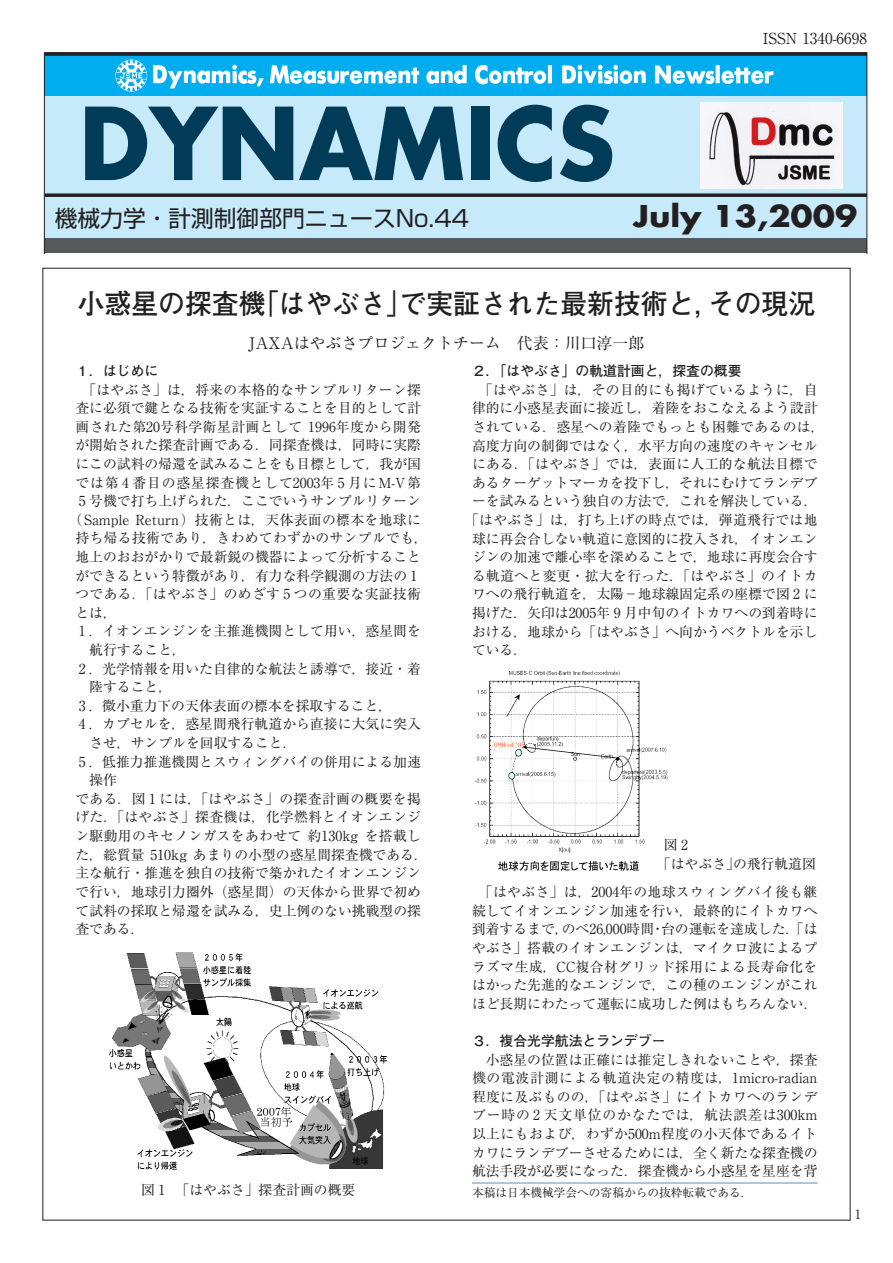
<style>
.page{position:relative;width:893px;height:1263px;background:#fff}
.page>*{position:absolute;margin:0;border:0;box-sizing:border-box;transform-origin:0 0}
.t1{font:700 97.35px "Futura";color:#003b57;scale:.96 1}
.t2{font:700 29.25px "Futura";color:#231f20;scale:1.11 1}
.t3{font:700 27.6px "Futo Go B101 Pr 6 N";color:#231f20}
.t4{font:22.8px "Shin Go Pr 6 N";color:#231f20}
.t5{font:15.9px "Ryumin Pr 6 N";color:#231f20}
.t6{font:15.15px "Ryumin Pr 6 N";color:#231f20}
.t7{font:13.8px/18.6px "Ryumin Pr 6 N";color:#231f20;text-align:center}
.t8{font:13.8px "Ryumin Pr 6 N";letter-spacing:.025em;color:#231f20}
.t9{font:700 13.8px "Futo Go B101 Pr 6 N";color:#231f20}
.t10{font:13.8px "Ryumin Pr 6 N";letter-spacing:.03em;color:#231f20}
.t11{font:13.8px "Ryumin Pr 6 N";letter-spacing:.06em;color:#231f20}
.t12{font:12.75px "Ryumin Pro";color:#231f20}
.t13{font:11.7px "Ryumin Pr 6 N";color:#231f20}
</style>
<div class="page">
<svg style="left:44px;top:52px;width:823px;height:201px;background:#a3cddf"></svg>
<img style="left:116px;top:59px;width:657px;height:33px">
<img style="left:701px;top:102px;width:141px;height:86px">
<img style="left:109px;top:952px;width:278px;height:218px">
<img style="left:475px;top:670px;width:193px;height:201px">
<hr style="left:472px;top:1183px;width:345px;height:1px;background:#5692c2">
<h1 class="t1" style="left:79px;top:76px;width:560px">DYNAMICS</h1>
<p class="t6" style="left:763px;top:27px;width:106px">ISSN 1340-6698</p>
<h3 class="t4" style="left:55px;top:200px;width:416px">機械力学・計測制御部門ニュースNo.44</h3>
<h2 class="t2" style="left:633px;top:195px;width:203px">July 13,2009</h2>
<h3 class="t3" style="left:78px;top:281px;width:739px">小惑星の探査機「はやぶさ」で実証された最新技術と，その現況</h3>
<p class="t5" style="left:248px;top:331px;width:397px">JAXAはやぶさプロジェクトチーム　代表：川口淳一郎</p>
<p class="t9" style="left:75px;top:360px;width:84px">１．はじめに</p>
<p class="t8" style="left:82px;top:379px;width:340px">「はやぶさ」は，将来の本格的なサンプルリターン探</p>
<p class="t7" style="left:75px;top:398px;width:347px">査に必須で鍵となる技術を実証することを目的として計</p>
<p class="t10" style="left:75px;top:416px;width:347px">画された第20号科学衛星計画として 1996年度から開発</p>
<p class="t7" style="left:75px;top:435px;width:347px">が開始された探査計画である．同探査機は，同時に実際</p>
<p class="t7" style="left:75px;top:454px;width:347px">にこの試料の帰還を試みることをも目標として，我が国</p>
<p class="t11" style="left:75px;top:472px;width:347px">では第 4 番目の惑星探査機として2003年 5 月にM-V第</p>
<p class="t7" style="left:79px;top:491px;width:344px">5 号機で打ち上げられた．ここでいうサンプルリターン</p>
<p class="t8" style="left:69px;top:509px;width:354px">（Sample Return）技術とは，天体表面の標本を地球に</p>
<p class="t8" style="left:75px;top:527px;width:354px">持ち帰る技術であり，きわめてわずかのサンプルでも，</p>
<p class="t7" style="left:75px;top:547px;width:347px">地上のおおがかりで最新鋭の機器によって分析すること</p>
<p class="t7" style="left:75px;top:565px;width:344px">ができるという特徴があり，有力な科学観測の方法の 1</p>
<p class="t8" style="left:75px;top:583px;width:347px">つである．「はやぶさ」のめざす 5 つの重要な実証技術</p>
<p class="t7" style="left:75px;top:603px;width:43px">とは，</p>
<p class="t7" style="left:79px;top:621px;width:343px">1 . イオンエンジンを主推進機関として用い，惑星間を</p>
<p class="t7" style="left:89px;top:640px;width:98px">航行すること，</p>
<p class="t7" style="left:79px;top:658px;width:343px">2 . 光学情報を用いた自律的な航法と誘導で，接近・着</p>
<p class="t7" style="left:89px;top:677px;width:84px">陸すること，</p>
<p class="t7" style="left:79px;top:696px;width:315px">3 . 微小重力下の天体表面の標本を採取すること，</p>
<p class="t7" style="left:79px;top:714px;width:343px">4 . カプセルを，惑星間飛行軌道から直接に大気に突入</p>
<p class="t7" style="left:89px;top:733px;width:209px">させ，サンプルを回収すること．</p>
<p class="t7" style="left:79px;top:751px;width:344px">5 . 低推力推進機関とスウィングバイの併用による加速</p>
<p class="t7" style="left:89px;top:770px;width:29px">操作</p>
<p class="t8" style="left:75px;top:788px;width:347px">である．図 1 には，「はやぶさ」の探査計画の概要を掲</p>
<p class="t8" style="left:75px;top:806px;width:347px">げた．「はやぶさ」探査機は，化学燃料とイオンエンジ</p>
<p class="t8" style="left:75px;top:825px;width:347px">ン駆動用のキセノンガスをあわせて 約130kg を搭載し</p>
<p class="t7" style="left:75px;top:844px;width:354px">た，総質量 510kg あまりの小型の惑星間探査機である．</p>
<p class="t7" style="left:75px;top:863px;width:347px">主な航行・推進を独自の技術で築かれたイオンエンジン</p>
<p class="t7" style="left:75px;top:882px;width:347px">で行い，地球引力圏外（惑星間）の天体から世界で初め</p>
<p class="t7" style="left:75px;top:900px;width:347px">て試料の採取と帰還を試みる，史上例のない挑戦型の探</p>
<p class="t7" style="left:75px;top:919px;width:71px">査である．</p>
<p class="t9" style="left:472px;top:360px;width:271px">２．「はやぶさ」の軌道計画と，探査の概要</p>
<p class="t8" style="left:479px;top:379px;width:340px">「はやぶさ」は，その目的にも掲げているように，自</p>
<p class="t7" style="left:472px;top:398px;width:347px">律的に小惑星表面に接近し，着陸をおこなえるよう設計</p>
<p class="t8" style="left:472px;top:416px;width:354px">されている．惑星への着陸でもっとも困難であるのは，</p>
<p class="t7" style="left:472px;top:435px;width:347px">高度方向の制御ではなく，水平方向の速度のキャンセル</p>
<p class="t8" style="left:472px;top:453px;width:347px">にある．「はやぶさ」では，表面に人工的な航法目標で</p>
<p class="t7" style="left:472px;top:473px;width:347px">あるターゲットマーカを投下し，それにむけてランデブ</p>
<p class="t7" style="left:472px;top:491px;width:347px">ーを試みるという独自の方法で，これを解決している．</p>
<p class="t8" style="left:465px;top:509px;width:354px">「はやぶさ」は，打ち上げの時点では，弾道飛行では地</p>
<p class="t7" style="left:472px;top:528px;width:347px">球に再会合しない軌道に意図的に投入され，イオンエン</p>
<p class="t7" style="left:472px;top:547px;width:347px">ジンの加速で離心率を深めることで，地球に再度会合す</p>
<p class="t8" style="left:472px;top:565px;width:347px">る軌道へと変更・拡大を行った．「はやぶさ」のイトカ</p>
<p class="t7" style="left:472px;top:584px;width:347px">ワへの飛行軌道を，太陽−地球線固定系の座標で図 2 に</p>
<p class="t7" style="left:472px;top:603px;width:347px">掲げた．矢印は2005年 9 月中旬のイトカワへの到着時に</p>
<p class="t7" style="left:472px;top:621px;width:347px">おける，地球から「はやぶさ」へ向かうベクトルを示し</p>
<p class="t7" style="left:472px;top:640px;width:57px">ている．</p>
<p class="t7" style="left:657px;top:835px;width:160px;text-align:left;text-indent:7px">図 2<br>「はやぶさ」の飛行軌道図</p>
<p class="t7" style="left:472px;top:882px;width:347px">「はやぶさ」は，2004年の地球スウィングバイ後も継続してイオンエンジン加速を行い，最終的にイトカワへ到着するまで，のべ26,000時間・台の運転を達成した．「はやぶさ」搭載のイオンエンジンは，マイクロ波によるプラズマ生成，CC複合材グリッド採用による長寿命化をはかった先進的なエンジンで，この種のエンジンがこれほど長期にわたって運転に成功した例はもちろんない．</p>
<p class="t9" style="left:472px;top:1030px;width:195px">３．複合光学航法とランデブー</p>
<p class="t7" style="left:472px;top:1049px;width:347px;text-align:justify;text-indent:14px">小惑星の位置は正確には推定しきれないことや，探査機の電波計測による軌道決定の精度は，1micro-radian程度に及ぶものの，「はやぶさ」にイトカワへのランデブー時の 2 天文単位のかなたでは，航法誤差は300km以上にもおよび，わずか500m程度の小天体であるイトカワにランデブーさせるためには，全く新たな探査機の航法手段が必要になった．探査機から小惑星を星座を背</p>
<p class="t7" style="left:141px;top:1180px;width:216px">図 1 　「はやぶさ」探査計画の概要</p>
<p class="t13" style="left:472px;top:1184px;width:282px">本稿は日本機械学会への寄稿からの抜粋転載である．</p>
<p class="t12" style="left:855px;top:1204px;width:8px">1</p>
</div>
